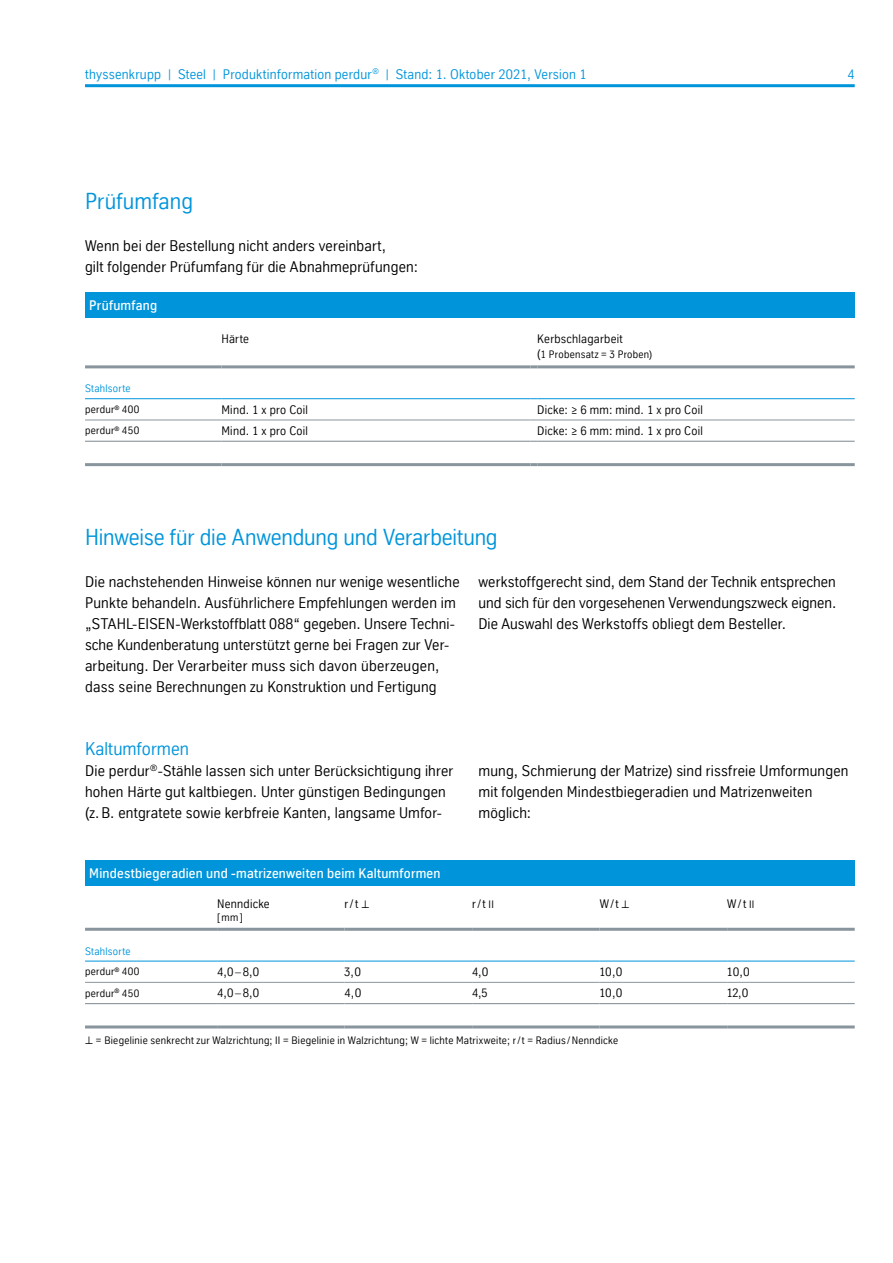
<style>
.page{position:relative;width:893px;height:1263px;background:#fff}
.page>*{position:absolute;margin:0;border:0;box-sizing:border-box;transform-origin:0 0}
.t1{font:22.5px "TK Type";letter-spacing:-.005em;color:#0095db}
.t2{font:18px "TK Type";letter-spacing:.005em;color:#0095db}
.t3{font:15px/21px "TK Type";letter-spacing:.015em;color:#000}
.t4{font:13.5px "TK Type";letter-spacing:.02em;color:#0095db}
.t5{font:500 13.5px "TK Type";letter-spacing:.02em;color:#fff}
.t6{font:12px "TK Type";letter-spacing:.02em;color:#000}
.t7{font:10.5px "TK Type";letter-spacing:.03em;color:#000}
.t8{font:10.5px/20.9px "TK Type";letter-spacing:.03em;color:#0095db}
.s1{color:#000}
.s2{font-size:12px}
.s3{font-size:10.5px}
</style>
<div class="page">
<hr style="left:85px;top:84px;width:770px;height:3px;background:#0095db">
<div style="left:85px;top:292px;width:770px;height:26px;background:#0095db"></div>
<hr style="left:537px;top:463px;width:318px;height:3px;background:#89959c">
<svg style="left:530px;top:463px;width:7px;height:3px"></svg>
<hr style="left:85px;top:441px;width:136px;height:1px;background:#89959c">
<hr style="left:221px;top:441px;width:309px;height:1px;background:#89959c">
<hr style="left:537px;top:441px;width:318px;height:1px;background:#89959c">
<hr style="left:85px;top:398px;width:136px;height:1px;background:#0095db">
<hr style="left:221px;top:398px;width:309px;height:1px;background:#0095db">
<hr style="left:537px;top:398px;width:318px;height:1px;background:#0095db">
<hr style="left:85px;top:420px;width:136px;height:1px;background:#89959c">
<hr style="left:221px;top:420px;width:309px;height:1px;background:#89959c">
<hr style="left:537px;top:420px;width:318px;height:1px;background:#89959c">
<hr style="left:85px;top:463px;width:136px;height:3px;background:#89959c">
<hr style="left:221px;top:463px;width:309px;height:3px;background:#89959c">
<hr style="left:85px;top:365px;width:136px;height:3px;background:#89959c">
<hr style="left:221px;top:365px;width:309px;height:3px;background:#89959c">
<svg style="left:530px;top:365px;width:7px;height:3px"></svg>
<hr style="left:537px;top:365px;width:318px;height:3px;background:#89959c">
<div style="left:85px;top:860px;width:770px;height:25px;background:#0095db"></div>
<hr style="left:345px;top:961px;width:127px;height:1px;background:#0095db">
<hr style="left:472px;top:961px;width:128px;height:1px;background:#0095db">
<hr style="left:600px;top:961px;width:127px;height:1px;background:#0095db">
<hr style="left:727px;top:961px;width:128px;height:1px;background:#0095db">
<hr style="left:345px;top:982px;width:127px;height:1px;background:#89959c">
<hr style="left:472px;top:982px;width:128px;height:1px;background:#89959c">
<hr style="left:600px;top:982px;width:127px;height:1px;background:#89959c">
<hr style="left:727px;top:982px;width:128px;height:1px;background:#89959c">
<hr style="left:85px;top:928px;width:132px;height:3px;background:#89959c">
<hr style="left:217px;top:928px;width:128px;height:3px;background:#89959c">
<hr style="left:345px;top:928px;width:127px;height:3px;background:#89959c">
<hr style="left:472px;top:928px;width:128px;height:3px;background:#89959c">
<hr style="left:600px;top:928px;width:127px;height:3px;background:#89959c">
<hr style="left:727px;top:928px;width:128px;height:3px;background:#89959c">
<hr style="left:85px;top:982px;width:132px;height:1px;background:#89959c">
<hr style="left:217px;top:982px;width:128px;height:1px;background:#89959c">
<hr style="left:85px;top:1025px;width:132px;height:3px;background:#89959c">
<hr style="left:217px;top:1025px;width:128px;height:3px;background:#89959c">
<hr style="left:345px;top:1025px;width:127px;height:3px;background:#89959c">
<hr style="left:472px;top:1025px;width:128px;height:3px;background:#89959c">
<hr style="left:600px;top:1025px;width:127px;height:3px;background:#89959c">
<hr style="left:727px;top:1025px;width:128px;height:3px;background:#89959c">
<hr style="left:217px;top:961px;width:128px;height:1px;background:#0095db">
<hr style="left:85px;top:1003px;width:132px;height:1px;background:#89959c">
<hr style="left:217px;top:1003px;width:128px;height:1px;background:#89959c">
<hr style="left:345px;top:1003px;width:127px;height:1px;background:#89959c">
<hr style="left:472px;top:1003px;width:128px;height:1px;background:#89959c">
<hr style="left:600px;top:1003px;width:127px;height:1px;background:#89959c">
<hr style="left:727px;top:1003px;width:128px;height:1px;background:#89959c">
<hr style="left:85px;top:961px;width:132px;height:1px;background:#0095db">
<p class="t4" style="left:85px;top:66px;width:503px">thyssenkrupp | Steel | Produktinformation perdur<sup>®</sup> | Stand: 1. Oktober 2021, Version 1</p>
<p class="t4" style="left:847px;top:66px;width:9px">4</p>
<h1 class="t1" style="left:85px;top:188px;width:109px">Prüfumfang</h1>
<p class="t3" style="left:85px;top:235px;width:334px">Wenn bei der Bestellung nicht anders vereinbart,<br>gilt folgender Prüfumfang für die Abnahmeprüfungen:</p>
<p class="t5" style="left:89px;top:298px;width:69px">Prüfumfang</p>
<p class="t8" style="left:85px;top:378px;width:56px">Stahlsorte <span class="s1">perdur</span><sup>®</sup> <span class="s1">400</span></p>
<p class="t6" style="left:221px;top:332px;width:29px">Härte</p>
<p class="t6" style="left:537px;top:332px;width:87px">Kerbschlagarbeit</p>
<p class="t7" style="left:537px;top:349px;width:117px"><span class="s2">(</span>1 Probensatz = 3 Proben)</p>
<p class="t6" style="left:221px;top:403px;width:88px">Mind. 1 x pro Coil</p>
<p class="t6" style="left:537px;top:403px;width:167px">Dicke: ≥ 6 mm: mind. 1 x pro Coil</p>
<p class="t7" style="left:85px;top:425px;width:56px">perdur<sup>®</sup> 450</p>
<p class="t6" style="left:221px;top:424px;width:88px">Mind. 1 x pro Coil</p>
<p class="t6" style="left:537px;top:424px;width:167px">Dicke: ≥ 6 mm: mind. 1 x pro Coil</p>
<h1 class="t1" style="left:85px;top:524px;width:414px">Hinweise für die Anwendung und Verarbeitung</h1>
<p class="t3" style="left:478px;top:571px;width:359px;text-align:justify">werkstoffgerecht sind, dem Stand der Technik entsprechen und sich für den vorgesehenen Verwendungszweck eignen.<br>Die Auswahl des Werkstoffs obliegt dem Besteller.</p>
<p class="t3" style="left:85px;top:571px;width:376px">Die nachstehenden Hinweise können nur wenige wesentliche Punkte behandeln. Ausführlichere Empfehlungen werden im „STAHL-EISEN-Werkstoffblatt 088“ gegeben. Unsere Techni&shy;sche Kundenberatung unterstützt gerne bei Fragen zur Ver&shy;arbeitung. Der Verarbeiter muss sich davon überzeugen, dass seine Berechnungen zu Konstruktion und Fertigung</p>
<p class="t2" style="left:85px;top:739px;width:106px">Kaltumformen</p>
<p class="t3" style="left:85px;top:760px;width:370px">Die perdur<sup>®</sup>-Stähle lassen sich unter Berücksichtigung ihrer hohen Härte gut kaltbiegen. Unter günstigen Bedingungen (z.B. entgratete sowie kerbfreie Kanten, langsame Umfor-</p>
<p class="t3" style="left:478px;top:760px;width:372px">mung, Schmierung der Matrize) sind rissfreie Umformungen mit folgenden Mindestbiegeradien und Matrizenweiten möglich:</p>
<p class="t5" style="left:89px;top:865px;width:353px">Mindestbiegeradien und -matrizenweiten beim Kaltumformen</p>
<p class="t6" style="left:217px;top:897px;width:54px">Nenndicke</p>
<p class="t6" style="left:345px;top:897px;width:26px">r/t ⊥</p>
<p class="t6" style="left:472px;top:897px;width:23px">r/t <span class="s3">II</span></p>
<p class="t6" style="left:600px;top:897px;width:31px">W/t ⊥</p>
<p class="t6" style="left:727px;top:897px;width:29px">W/t <span class="s3">II</span></p>
<p class="t7" style="left:217px;top:911px;width:27px">[mm]</p>
<p class="t8" style="left:85px;top:941px;width:56px">Stahlsorte <span class="s1">perdur</span><sup>®</sup> <span class="s1">400</span></p>
<p class="t6" style="left:217px;top:965px;width:44px">4,0 – 8,0</p>
<p class="t6" style="left:345px;top:965px;width:18px">3,0</p>
<p class="t6" style="left:472px;top:965px;width:18px">4,0</p>
<p class="t6" style="left:600px;top:965px;width:25px">10,0</p>
<p class="t6" style="left:727px;top:965px;width:25px">10,0</p>
<p class="t7" style="left:85px;top:987px;width:56px">perdur<sup>®</sup> 450</p>
<p class="t6" style="left:217px;top:986px;width:44px">4,0 – 8,0</p>
<p class="t6" style="left:345px;top:986px;width:19px">4,0</p>
<p class="t6" style="left:472px;top:986px;width:17px">4,5</p>
<p class="t6" style="left:600px;top:986px;width:25px">10,0</p>
<p class="t6" style="left:727px;top:986px;width:23px">12,0</p>
<p class="t7" style="left:85px;top:1034px;width:535px">⊥ = Biegelinie senkrecht zur Walzrichtung; II = Biegelinie in Walzrichtung; W = lichte Matrixweite; r/t = Radius/Nenndicke</p>
</div>
